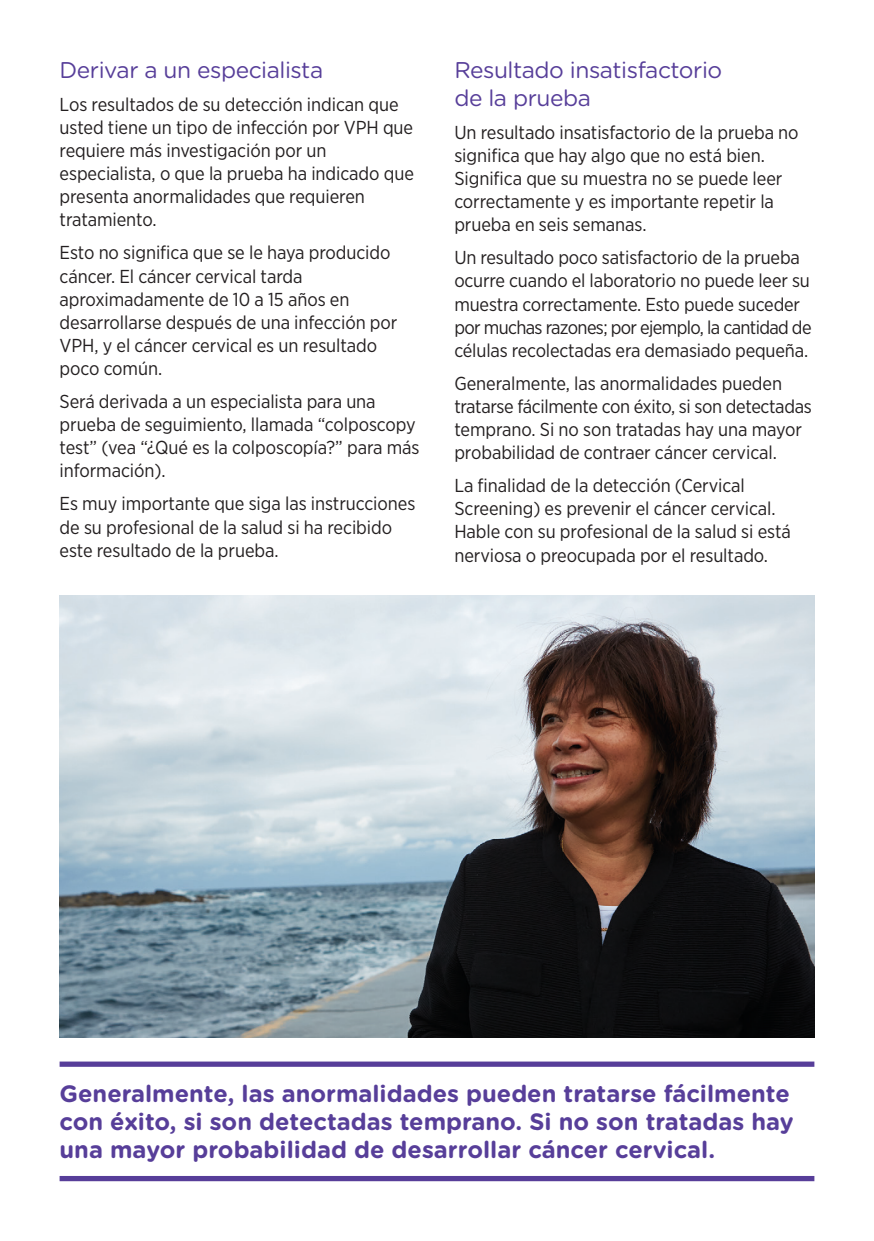
<style>
.page{position:relative;width:874px;height:1241px;background:#fff}
.page>*{position:absolute;margin:0;border:0;box-sizing:border-box;transform-origin:0 0}
.t1{font:700 23.62px/28px "Gotham Rounded";color:#573e99}
.t2{font:22.75px/28px "Gotham Rounded";letter-spacing:-.02em;color:#573e99}
.t3{font:18.72px/23.1px "Gotham Narrow";letter-spacing:-.005em;color:#231f20}
</style>
<div class="page">
<img style="left:60px;top:595px;width:754px;height:442px">
<div style="left:60px;top:1061px;width:754px;height:5px;background:#573e99"></div>
<div style="left:60px;top:1175px;width:754px;height:5px;background:#573e99"></div>
<p class="t2" style="left:60px;top:55px;width:265px">Derivar a un especialista</p>
<p class="t3" style="left:60px;top:92px;width:356px">Los resultados de su detección indican que usted tiene un tipo de infección por VPH que requiere más investigación por un especialista, o que la prueba ha indicado que presenta anormalidades que requieren tratamiento.</p>
<p class="t3" style="left:60px;top:241px;width:339px">Esto no significa que se le haya producido cáncer. El cáncer cervical tarda aproximadamente de 10 a 15 años en desarrollarse después de una infección por VPH, y el cáncer cervical es un resultado poco común.</p>
<p class="t3" style="left:60px;top:389px;width:361px">Será derivada a un especialista para una prueba de seguimiento, llamada “colposcopy test” (vea “¿Qué es la colposcopía?” para más información).</p>
<p class="t3" style="left:60px;top:492px;width:357px">Es muy importante que siga las instrucciones de su profesional de la salud si ha recibido este resultado de la prueba.</p>
<p class="t2" style="left:454px;top:55px;width:269px">Resultado insatisfactorio de la prueba</p>
<p class="t3" style="left:454px;top:120px;width:345px">Un resultado insatisfactorio de la prueba no significa que hay algo que no está bien.<br>Significa que su muestra no se puede leer correctamente y es importante repetir la prueba en seis semanas.</p>
<p class="t3" style="left:454px;top:246px;width:358px">Un resultado poco satisfactorio de la prueba ocurre cuando el laboratorio no puede leer su muestra correctamente. Esto puede suceder por muchas razones; por ejemplo, la cantidad de células recolectadas era demasiado pequeña.</p>
<p class="t3" style="left:454px;top:371px;width:358px">Generalmente, las anormalidades pueden tratarse fácilmente con éxito, si son detectadas temprano. Si no son tratadas hay una mayor probabilidad de contraer cáncer cervical.</p>
<p class="t3" style="left:454px;top:473px;width:338px">La finalidad de la detección (Cervical Screening) es prevenir el cáncer cervical.<br>Hable con su profesional de la salud si está nerviosa o preocupada por el resultado.</p>
<p class="t1" style="left:60px;top:1077px;width:735px">Generalmente, las anormalidades pueden tratarse fácilmente con éxito, si son detectadas temprano. Si no son tratadas hay una mayor probabilidad de desarrollar cáncer cervical.</p>
</div>
